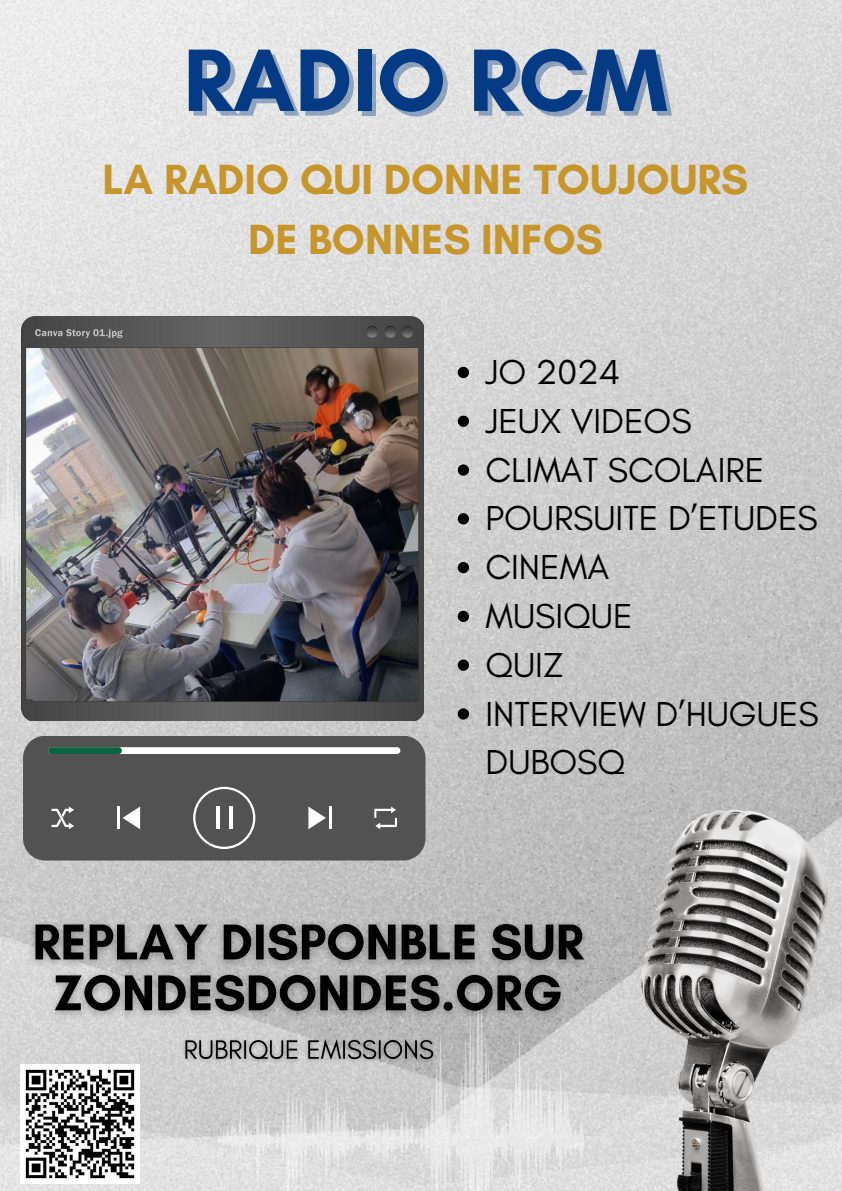
<style>
.page{position:relative;width:842px;height:1191px;background:#fff}
.page>*{position:absolute;margin:0;border:0;box-sizing:border-box;transform-origin:0 0}
.t1{font:700 90.1px "Glacial Indifference";color:#053b84}
.t2{font:700 43px/60px "Glacial Indifference";color:#c6962c;text-align:center}
.t3{font:35.3px/48.8px "Glacial Indifference";color:#000}
</style>
<div class="page">
<img style="left:0;top:0;width:842px;height:1190px">
<div style="left:23px;top:735px;width:402px;height:125px;background:#525252;border-radius:22px"></div>
<svg style="left:52px;top:806px;width:22px;height:23px"></svg>
<svg style="left:374px;top:806px;width:23px;height:23px"></svg>
<svg style="left:123px;top:806px;width:17px;height:23px"></svg>
<hr style="left:117px;top:806px;width:3px;height:23px;background:#fff">
<svg style="left:308px;top:806px;width:18px;height:23px"></svg>
<hr style="left:329px;top:806px;width:2px;height:23px;background:#fff">
<div style="left:48px;top:747px;width:352px;height:7px;background:#fff;border-radius:3px"></div>
<div style="left:48px;top:747px;width:74px;height:7px;background:#0a6441;border-radius:3px"></div>
<svg style="left:193px;top:786px;width:62px;height:63px"></svg>
<svg style="left:0;top:422px;width:22px;height:200px;background:#d9d9d9"></svg>
<svg style="left:216px;top:1026px;width:368px;height:164px;background:#d7d7d7"></svg>
<img style="left:22px;top:317px;width:402px;height:403px">
<img style="left:640px;top:809px;width:189px;height:381px">
<img style="left:21px;top:1064px;width:118px;height:118px">
<img style="left:23px;top:911px;width:587px;height:115px">
<svg style="left:458px;top:367px;width:11px;height:11px"></svg>
<svg style="left:458px;top:415px;width:11px;height:12px"></svg>
<svg style="left:458px;top:464px;width:11px;height:11px"></svg>
<svg style="left:458px;top:513px;width:11px;height:11px"></svg>
<svg style="left:458px;top:562px;width:11px;height:11px"></svg>
<svg style="left:458px;top:610px;width:11px;height:12px"></svg>
<svg style="left:458px;top:659px;width:11px;height:11px"></svg>
<svg style="left:458px;top:708px;width:11px;height:11px"></svg>
<img style="left:178px;top:1032px;width:262px;height:36px">
<p class="t1" style="left:183px;top:25px;width:486px">RADIO RCM</p>
<p class="t2" style="left:103px;top:149px;width:647px">LA RADIO QUI DONNE TOUJOURS<br>DE BONNES INFOS</p>
<p class="t3" style="left:485px;top:347px;width:136px">JO 2024</p>
<p class="t3" style="left:485px;top:396px;width:208px">JEUX VIDEOS</p>
<p class="t3" style="left:485px;top:445px;width:280px">CLIMAT SCOLAIRE</p>
<p class="t3" style="left:485px;top:493px;width:334px">POURSUITE D’ETUDES</p>
<p class="t3" style="left:485px;top:542px;width:125px">CINEMA</p>
<p class="t3" style="left:485px;top:591px;width:149px">MUSIQUE</p>
<p class="t3" style="left:485px;top:640px;width:79px">QUIZ</p>
<p class="t3" style="left:485px;top:688px;width:335px">INTERVIEW D’HUGUES<br>DUBOSQ</p>
</div>
